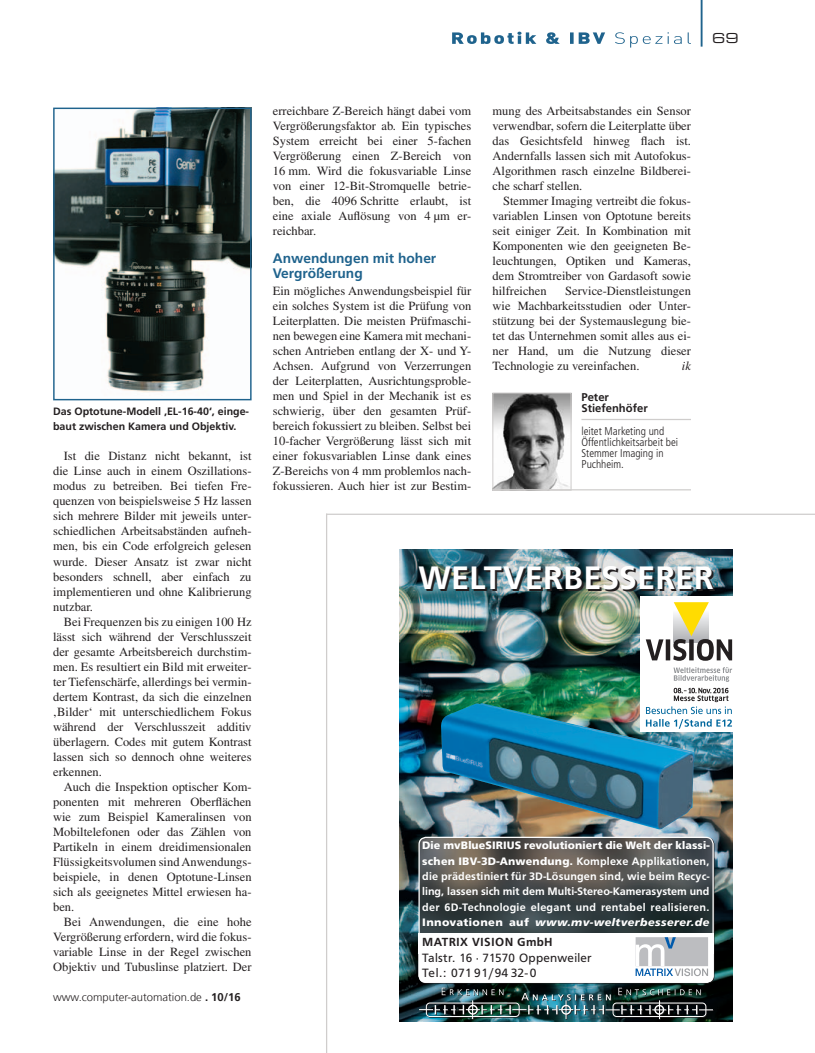
<style>
.page{position:relative;width:815px;height:1053px;background:#fff}
.page>*{position:absolute;margin:0;border:0;box-sizing:border-box;transform-origin:0 0}
.t1{font:500 33.75px "Front Page";color:#fff}
.Zwischenueberschrift{font:700 13.75px/15px "Frutiger LT Com";color:#1f638d}
.t2{font:13.75px "Eurostile LT Std Ex 2";color:#231f20}
.Text_Einzug{font:12.5px/15px "Times LT Std";color:#231f20;text-align:justify}
.Text{font:12.5px/15px "Times LT Std";color:#231f20;text-align:justify}
.t3{font:12.5px/15.6px "Front Page";letter-spacing:.025em;color:#231f20}
.Text_Einzug-2{font:italic 12.5px "Times LT Std";color:#231f20}
.t4{font:700 12.25px "Front Page";letter-spacing:.025em;color:#231f20}
.t5{font:500 11.25px/15.4px "Front Page";letter-spacing:.025em;color:#fff;text-align:justify}
.Autor_Text{font:300 condensed 11.25px/11.2px "Frutiger LT Pro";color:#231f20}
.t6{font:300 11.25px "Frutiger LT Com";color:#231f20}
.Autor{font:700 11.25px "Frutiger LT Com";color:#231f20}
.Bildunterschrift{font:700 10.62px/15px "Frutiger LT Com";color:#231f20}
.s1{font-weight:700}
.s2{font-weight:800}
.s3{font-weight:700;font-style:italic}
</style>
<div class="page">
<hr style="left:701px;top:0;width:2px;height:47px;background:#1f638d">
<img style="left:55px;top:110px;width:195px;height:283px">
<div style="left:53px;top:108px;width:199px;height:292px;border:1px solid #1f638d"></div>
<hr style="left:581px;top:419px;width:110px;height:1px;background:#cfcdcc">
<img style="left:495px;top:394px;width:74px;height:94px">
<div style="left:493px;top:392px;width:78px;height:98px;border:1px solid #cfcdcc"></div>
<hr style="left:493px;top:489px;width:198px;height:1px;background:#cfcdcc">
<hr style="left:326px;top:513px;width:1px;height:539px;background:#cfcdcc">
<hr style="left:326px;top:513px;width:489px;height:2px;background:#cfcdcc">
<svg style="left:452px;top:32px;width:239px;height:16px"></svg>
<img style="left:400px;top:549px;width:333px;height:471px">
<img style="left:419px;top:987px;width:295px;height:32px">
<img style="left:419px;top:837px;width:294px;height:145px">
<div style="left:418px;top:836px;width:296px;height:146px;border:1px solid #fff;border-radius:7px"></div>
<div style="left:418px;top:946px;width:296px;height:36px;background:#fff;border-radius:7px"></div>
<div style="left:418px;top:933px;width:296px;height:21px;background:#fff"></div>
<svg style="left:636px;top:937px;width:72px;height:39px"></svg>
<img style="left:441px;top:703px;width:253px;height:126px">
<div style="left:640px;top:596px;width:93px;height:135px;background:#fff"></div>
<svg style="left:646px;top:602px;width:86px;height:58px"></svg>
<svg style="left:673px;top:667px;width:59px;height:14px"></svg>
<svg style="left:646px;top:687px;width:86px;height:41px"></svg>
<p class="t2" style="left:712px;top:29px;width:28px">69</p>
<p class="Bildunterschrift" style="left:53px;top:404px;width:198px">Das Optotune-Modell ‚EL-16-40‘, einge&shy;baut zwischen Kamera und Objektiv.</p>
<p class="Text_Einzug" style="left:53px;top:448px;width:200px;text-indent:11px">Ist die Distanz nicht bekannt, ist die Linse auch in einem Oszillations&shy;modus zu betreiben. Bei tiefen Fre&shy;quenzen von beispielsweise 5 Hz lassen sich mehrere Bilder mit jeweils unter&shy;schiedlichen Arbeitsabständen aufneh&shy;men, bis ein Code erfolgreich gelesen wurde. Dieser Ansatz ist zwar nicht besonders schnell, aber einfach zu implementieren und ohne Kalibrierung nutzbar.</p>
<p class="Text_Einzug" style="left:53px;top:613px;width:200px;text-indent:11px">Bei Frequenzen bis zu einigen 100 Hz lässt sich während der Verschlusszeit der gesamte Arbeitsbereich durchstim&shy;men. Es resultiert ein Bild mit erweiter&shy;ter Tiefenschärfe, allerdings bei vermin&shy;dertem Kontrast, da sich die einzelnen ‚Bilder‘ mit unterschiedlichem Fokus während der Verschlusszeit additiv überlagern. Codes mit gutem Kontrast lassen sich so dennoch ohne weiteres erkennen.</p>
<p class="Text_Einzug" style="left:53px;top:778px;width:200px;text-indent:11px">Auch die Inspektion optischer Kom&shy;ponenten mit mehreren Oberflächen wie zum Beispiel Kameralinsen von Mobiltelefonen oder das Zählen von Partikeln in einem dreidimensionalen Flüssigkeitsvolumen sind Anwendungs&shy;beispiele, in denen Optotune-Linsen sich als geeignetes Mittel erwiesen ha&shy;ben.</p>
<p class="Text_Einzug" style="left:53px;top:913px;width:200px;text-indent:11px">Bei Anwendungen, die eine hohe Vergrößerung erfordern, wird die fokus&shy;variable Linse in der Regel zwischen Objektiv und Tubuslinse platziert. Der</p>
<p class="t6" style="left:53px;top:990px;width:189px">www.computer-automation.de <span class="s1">. 10/16</span></p>
<p class="Text_Einzug" style="left:273px;top:103px;width:200px">erreichbare Z-Bereich hängt dabei vom Vergrößerungsfaktor ab. Ein typisches System erreicht bei einer 5-fachen Vergrößerung einen Z-Bereich von 16 mm. Wird die fokusvariable Linse von einer 12-Bit-Stromquelle betrie&shy;ben, die 4096 Schritte erlaubt, ist eine axiale Auflösung von 4 µm er&shy;reichbar.</p>
<p class="Zwischenueberschrift" style="left:273px;top:250px;width:165px">Anwendungen mit hoher<br>Vergrößerung</p>
<p class="Text" style="left:273px;top:283px;width:200px">Ein mögliches Anwendungsbeispiel für ein solches System ist die Prüfung von Leiterplatten. Die meisten Prüfmaschi&shy;nen bewegen eine Kamera mit mechani&shy;schen Antrieben entlang der X- und Y-Achsen. Aufgrund von Verzerrungen der Leiterplatten, Ausrichtungsproble&shy;men und Spiel in der Mechanik ist es schwierig, über den gesamten Prüf&shy;bereich fokussiert zu bleiben. Selbst bei 10-facher Vergrößerung lässt sich mit einer fokusvariablen Linse dank eines Z-Bereichs von 4 mm problemlos nach&shy;fokussieren. Auch hier ist zur Bestim-</p>
<p class="Text" style="left:493px;top:103px;width:200px">mung des Arbeitsabstandes ein Sensor verwendbar, sofern die Leiterplatte über das Gesichtsfeld hinweg flach ist.<br>Andernfalls lassen sich mit Autofokus-Algorithmen rasch einzelne Bildberei&shy;che scharf stellen.</p>
<p class="Text_Einzug" style="left:493px;top:193px;width:200px;text-indent:11px">Stemmer Imaging vertreibt die fokus&shy;variablen Linsen von Optotune bereits seit einiger Zeit. In Kombination mit Komponenten wie den geeigneten Be&shy;leuchtungen, Optiken und Kameras, dem Stromtreiber von Gardasoft sowie hilfreichen</p>
<p class="Text_Einzug" style="left:493px;top:283px;width:200px;text-indent:73px">Service-Dienstleistungen wie Machbarkeitsstudien oder Unter&shy;stützung bei der Systemauslegung bie&shy;tet das Unternehmen somit alles aus ei&shy;ner Hand, um die Nutzung dieser Technologie zu vereinfachen.</p>
<p class="Text_Einzug-2" style="left:682px;top:359px;width:11px">ik</p>
<p class="Autor" style="left:581px;top:390px;width:29px">Peter</p>
<p class="Autor" style="left:581px;top:401px;width:68px">Stiefenhöfer</p>
<p class="Autor_Text" style="left:581px;top:425px;width:98px">leitet Marketing und<br>Öffentlichkeitsarbeit bei<br>Stemmer Imaging in<br>Puchheim.</p>
<p class="t1" style="left:419px;top:558px;width:296px">WELTVERBESSERER</p>
<p class="t5" style="left:422px;top:837px;width:289px"><span class="s2">Die mvBlueSIRIUS revolutioniert die Welt der klassi&shy;schen IBV-3D-Anwendung.</span> Komplexe Applikationen, die prädestiniert für 3D-Lösungen sind, wie beim Recyc&shy;ling, lassen sich mit dem Multi-Stereo-Kamerasystem und der 6D-Technologie elegant und rentabel realisieren.<br><span class="s2">Innovationen auf</span> <span class="s3">www.mv-weltverbesserer.de</span></p>
<p class="t4" style="left:422px;top:934px;width:132px">MATRIX VISION GmbH</p>
<p class="t3" style="left:422px;top:949px;width:171px">Talstr. 16 · 71570 Oppenweiler<br>Tel.: 071 91/9432-0</p>
</div>
